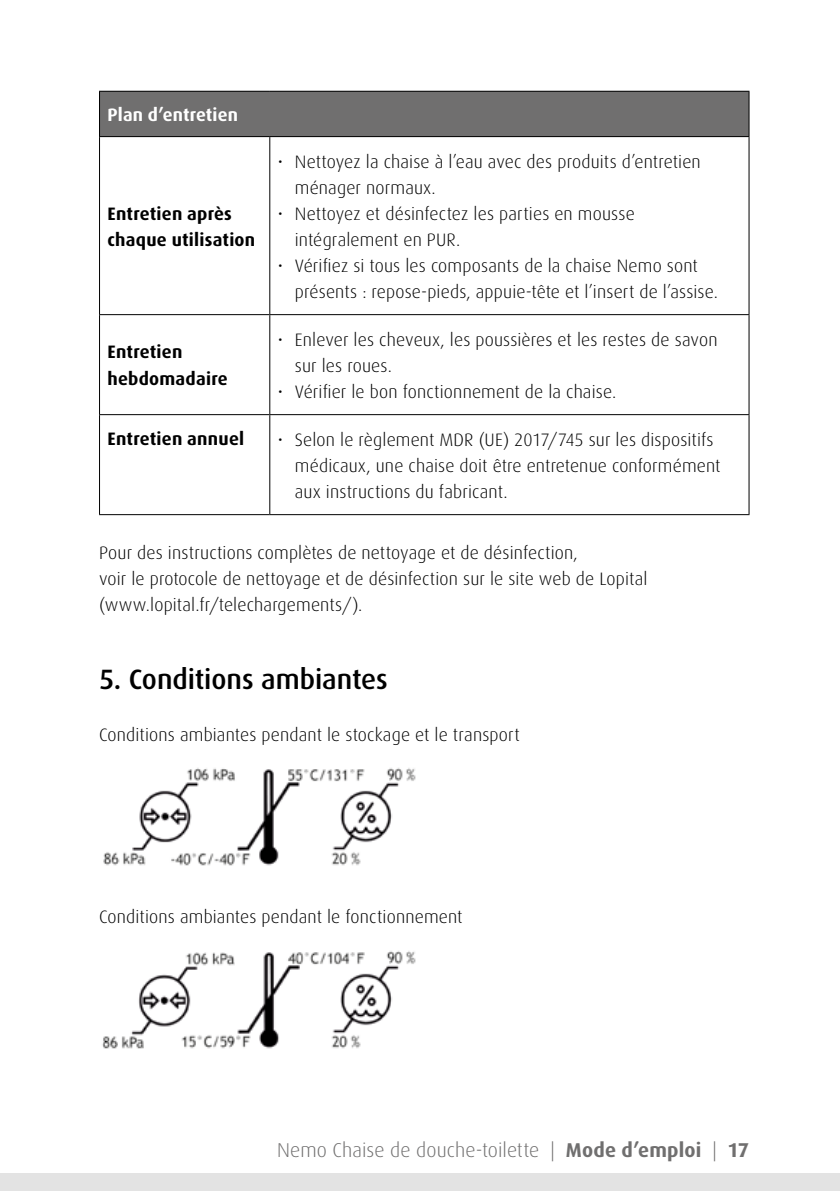
<style>
.page{position:relative;width:840px;height:1191px;background:#fff}
.page>*{position:absolute;margin:0;border:0;box-sizing:border-box;transform-origin:0 0}
.t1{font:500 28px "Dax";letter-spacing:-.005em;color:#000}
.t2{font:300 20px "Dax";letter-spacing:.005em;color:#706f6f}
.t3{font:300 18px/26px "Dax";letter-spacing:.01em;color:#000}
.t4{font:700 18px/26px "Dax";letter-spacing:.015em;color:#000}
.t5{font:700 18px "Dax";letter-spacing:.01em;color:#fff}
.s1{font-weight:700}
</style>
<div class="page">
<div style="left:0;top:1174px;width:839px;height:17px;background:#e3e3e3"></div>
<div style="left:99px;top:91px;width:649px;height:46px;background:#706f6f"></div>
<hr style="left:748px;top:92px;width:1px;height:44px;background:#000">
<hr style="left:99px;top:91px;width:171px;height:1px;background:#000">
<hr style="left:99px;top:92px;width:1px;height:44px;background:#000">
<hr style="left:270px;top:91px;width:479px;height:1px;background:#000">
<hr style="left:99px;top:136px;width:171px;height:1px;background:#000">
<hr style="left:99px;top:137px;width:1px;height:177px;background:#000">
<hr style="left:270px;top:136px;width:479px;height:1px;background:#000">
<hr style="left:269px;top:137px;width:1px;height:177px;background:#000">
<hr style="left:748px;top:137px;width:1px;height:177px;background:#000">
<hr style="left:99px;top:314px;width:171px;height:1px;background:#000">
<hr style="left:99px;top:315px;width:1px;height:99px;background:#000">
<hr style="left:270px;top:314px;width:479px;height:1px;background:#000">
<hr style="left:269px;top:315px;width:1px;height:99px;background:#000">
<hr style="left:748px;top:315px;width:1px;height:99px;background:#000">
<hr style="left:99px;top:414px;width:171px;height:1px;background:#000">
<hr style="left:99px;top:415px;width:1px;height:99px;background:#000">
<hr style="left:270px;top:414px;width:479px;height:1px;background:#000">
<hr style="left:269px;top:415px;width:1px;height:99px;background:#000">
<hr style="left:748px;top:415px;width:1px;height:99px;background:#000">
<hr style="left:99px;top:514px;width:171px;height:1px;background:#000">
<hr style="left:270px;top:514px;width:479px;height:1px;background:#000">
<img style="left:103px;top:768px;width:313px;height:98px">
<img style="left:102px;top:951px;width:314px;height:98px">
<p class="t5" style="left:107px;top:104px;width:132px">Plan d’entretien</p>
<p class="t4" style="left:107px;top:200px;width:149px">Entretien après chaque utilisation</p>
<p class="t4" style="left:107px;top:339px;width:122px">Entretien hebdomadaire</p>
<p class="t3" style="left:295px;top:148px;width:407px;text-indent:-17px">• Nettoyez la chaise à l’eau avec des produits d’entretien ménager normaux.</p>
<p class="t3" style="left:295px;top:200px;width:341px;text-indent:-17px">• Nettoyez et désinfectez les parties en mousse intégralement en PUR.</p>
<p class="t3" style="left:295px;top:252px;width:424px;text-indent:-17px">• Vérifiez si tous les composants de la chaise Nemo sont présents : repose-pieds, appuie-tête et l’insert de l’assise.</p>
<p class="t3" style="left:295px;top:326px;width:424px;text-indent:-17px">• Enlever les cheveux, les poussières et les restes de savon sur les roues.</p>
<p class="t3" style="left:278px;top:378px;width:340px">• Vérifier le bon fonctionnement de la chaise.</p>
<p class="t4" style="left:107px;top:426px;width:138px">Entretien annuel</p>
<p class="t3" style="left:295px;top:426px;width:427px;text-indent:-17px">• Selon le règlement MDR (UE) 2017/745 sur les dispositifs médicaux, une chaise doit être entretenue conformément aux instructions du fabricant.</p>
<p class="t3" style="left:99px;top:540px;width:549px">Pour des instructions complètes de nettoyage et de désinfection,<br>voir le protocole de nettoyage et de désinfection sur le site web de Lopital (www.lopital.fr/telechargements/).</p>
<h1 class="t1" style="left:99px;top:663px;width:290px">5. Conditions ambiantes</h1>
<p class="t3" style="left:99px;top:722px;width:422px">Conditions ambiantes pendant le stockage et le transport</p>
<p class="t3" style="left:99px;top:904px;width:365px">Conditions ambiantes pendant le fonctionnement</p>
<p class="t2" style="left:277px;top:1139px;width:473px">Nemo Chaise de douche-toilette | <span class="s1">Mode d’emploi</span> | <span class="s1">17</span></p>
</div>
